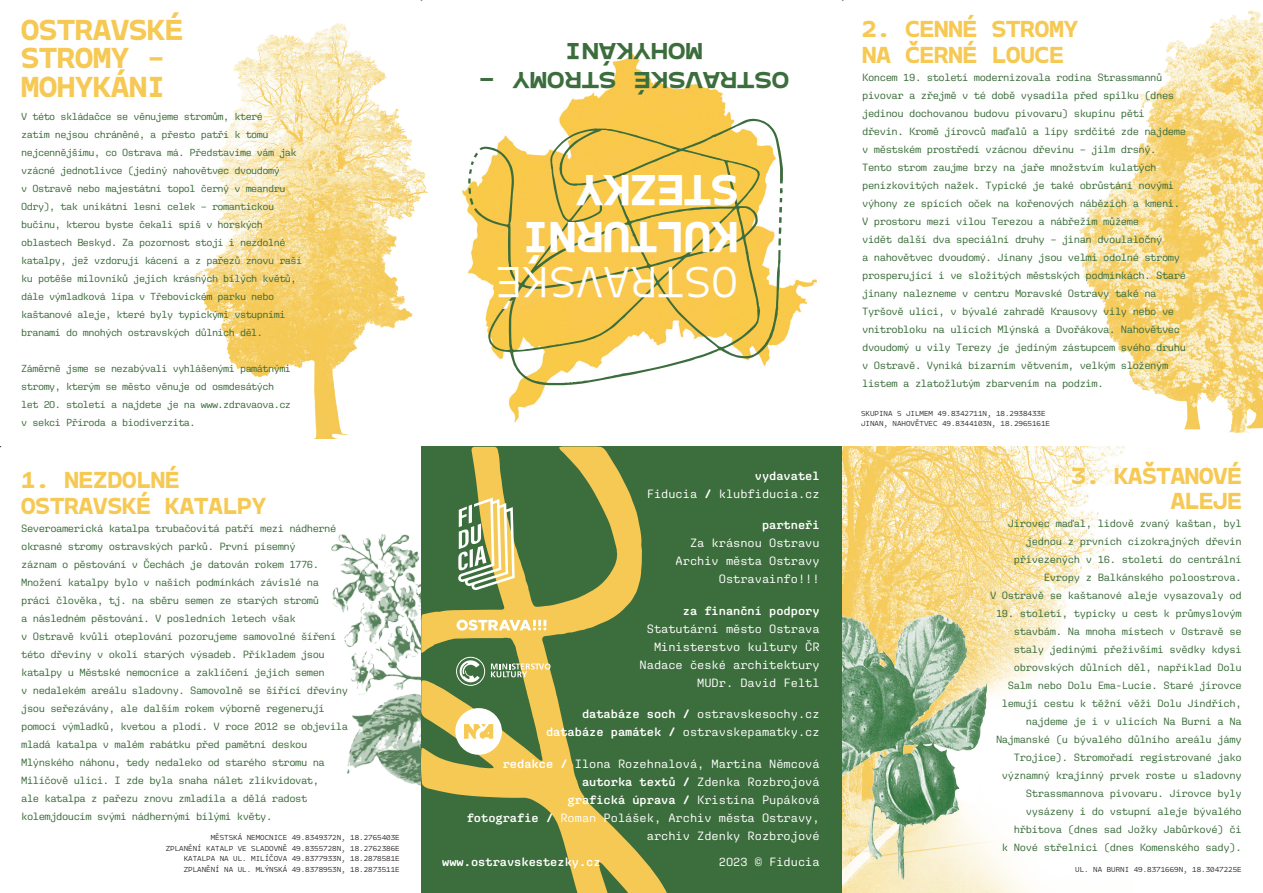
<style>
.page{position:relative;width:1263px;height:893px;background:#fff}
.page>*{position:absolute;margin:0;border:0;box-sizing:border-box;transform-origin:0 0}
.t1{font:700 45px/46.5px "Monotalic";color:#fff}
.t2{font:300 45px "Monotalic";color:#fff}
.t3{font:700 30px/28.5px "Monotalic";color:#f6c954}
.t4{font:700 24px/25.5px "Monotalic";color:#f6c954}
.t5{font:700 expanded 24px/28.8px "Monotalic";color:#3c6d3c;text-align:center}
.t6{font:12px/18px "Aglet Mono VF";color:#fff;text-align:right}
.t7{font:10.5px/18px "Aglet Mono VF";letter-spacing:-.04em;color:#3c6d3c}
.t8{font:10.2px/18px "Aglet Mono VF";letter-spacing:-.05em;color:#3c6d3c}
.t9{font:300 7.5px/10.5px "Monotalic";color:#231f20;text-align:right}
</style>
<div class="page">
<img style="left:194px;top:0;width:234px;height:438px">
<img style="left:842px;top:447px;width:263px;height:446px">
<img style="left:842px;top:602px;width:157px;height:282px">
<img style="left:1062px;top:10px;width:201px;height:514px">
<img style="left:331px;top:534px;width:90px;height:252px">
<img style="left:462px;top:53px;width:355px;height:369px">
<div style="left:421px;top:446px;width:421px;height:447px;background:#3c6d3c"></div>
<svg style="left:421px;top:446px;width:246px;height:447px"></svg>
<svg style="left:474px;top:118px;width:309px;height:267px;fill:#f9c94b"></svg>
<svg style="left:468px;top:153px;width:10px;height:52px"></svg>
<svg style="left:778px;top:188px;width:5px;height:57px"></svg>
<svg style="left:458px;top:497px;width:57px;height:93px"></svg>
<svg style="left:456px;top:620px;width:90px;height:11px"></svg>
<svg style="left:491px;top:663px;width:59px;height:14px"></svg>
<svg style="left:456px;top:657px;width:29px;height:29px"></svg>
<svg style="left:455px;top:708px;width:47px;height:47px;background:#e6e0bd"></svg>
<h2 class="t3" style="left:21px;top:17px;width:163px">OSTRAVSKÉ<br>STROMY –<br>MOHYKÁNI</h2>
<p class="t8" style="left:21px;top:107px;width:283px">V této skládačce se věnujeme stromům, které<br>zatím nejsou chráněné, a přesto patří k tomu nejcennějšímu, co Ostrava má. Představíme vám jak vzácné jednotlivce (jediný nahovětvec dvoudomý<br>v Ostravě nebo majestátní topol černý v meandru Odry), tak unikátní lesní celek – romantickou bučinu, kterou byste čekali spíš v horských oblastech Beskyd. Za pozornost stojí i nezdolné katalpy, jež vzdorují kácení a z pařezů znovu raší ku potěše milovníků jejich krásných bílých květů, dále výmladková lípa v Třebovickém parku nebo kaštanové aleje, které byly typickými vstupními branami do mnohých ostravských důlních děl.</p>
<p class="t8" style="left:21px;top:359px;width:271px">Záměrně jsme se nezabývali vyhlášenými památnými stromy, kterým se město věnuje od osmdesátých let 20. století a najdete je na www.zdravaova.cz v sekci Příroda a biodiverzita.</p>
<h3 class="t4" style="left:21px;top:468px;width:246px">1. NEZDOLNÉ<br>OSTRAVSKÉ KATALPY</h3>
<p class="t7" style="left:21px;top:519px;width:328px">Severoamerická katalpa trubačovitá patří mezi nádherné okrasné stromy ostravských parků. První písemný<br>záznam o pěstování v Čechách je datován rokem 1776.<br>Množení katalpy bylo v našich podmínkách závislé na práci člověka, tj. na sběru semen ze starých stromů<br>a následném pěstování. V posledních letech však<br>v Ostravě kvůli oteplování pozorujeme samovolné šíření této dřeviny v okolí starých výsadeb. Příkladem jsou katalpy u Městské nemocnice a zaklíčení jejich semen<br>v nedalekém areálu sladovny. Samovolně se šířící dřeviny jsou seřezávány, ale dalším rokem výborně regenerují pomocí výmladků, kvetou a plodí. V roce 2012 se objevila mladá katalpa v malém rabátku před pamětní deskou Mlýnského náhonu, tedy nedaleko od starého stromu na Milíčově ulici. I zde byla snaha nálet zlikvidovat,<br>ale katalpa z pařezu znovu zmladila a dělá radost kolemjdoucím svými nádhernými bílými květy.</p>
<p class="t9" style="left:166px;top:832px;width:236px">MĚSTSKÁ NEMOCNICE 49.8349372N, 18.2765403E<br>ZPLANĚNÍ KATALP VE SLADOVNĚ 49.8355728N, 18.2762386E KATALPA NA UL. MILÍČOVA 49.8377933N, 18.2878581E ZPLANĚNÍ NA UL. MLÝNSKÁ 49.8378953N, 18.2873511E</p>
<h3 class="t5" style="left:789px;top:93px;width:313px;rotate:-180deg">OSTRAVSKÉ STROMY –<br>MOHYKÁNI</h3>
<h1 class="t1" style="left:738px;top:259px;width:217px;rotate:-180deg">KULTURNÍ<br>STEZKY</h1>
<h1 class="t2" style="left:738px;top:313px;width:244px;rotate:-180deg">OSTRAVSKÉ</h1>
<p class="t6" style="left:647px;top:466px;width:174px">vydavatel<br>Fiducia / klubfiducia.cz</p>
<p class="t6" style="left:676px;top:516px;width:145px">partneři<br>Za krásnou Ostravu<br>Archiv města Ostravy<br>Ostravainfo!!!</p>
<p class="t6" style="left:640px;top:601px;width:181px">za finanční podpory<br>Statutární město Ostrava<br>Ministerstvo kultury ČR<br>Nadace české architektury<br>MUDr. David Feltl</p>
<p class="t6" style="left:546px;top:705px;width:275px">databáze soch / ostravskesochy.cz databáze památek / ostravskepamatky.cz</p>
<p class="t6" style="left:467px;top:754px;width:354px">redakce / Ilona Rozehnalová, Martina Němcová autorka textů / Zdenka Rozbrojová<br>grafická úprava / Kristína Pupáková<br>fotografie / Roman Polášek, Archiv města Ostravy, archiv Zdenky Rozbrojové</p>
<p class="t6" style="left:442px;top:853px;width:160px">www.ostravskestezky.cz</p>
<p class="t6" style="left:719px;top:853px;width:102px">2023 © Fiducia</p>
<h3 class="t4" style="left:862px;top:17px;width:217px">2. CENNÉ STROMY<br>NA ČERNÉ LOUCE</h3>
<p class="t7" style="left:862px;top:68px;width:325px">Koncem 19. století modernizovala rodina Strassmannů pivovar a zřejmě v té době vysadila před spilku (dnes jedinou dochovanou budovu pivovaru) skupinu pěti dřevin. Kromě jírovců maďalů a lípy srdčité zde najdeme v městském prostředí vzácnou dřevinu – jilm drsný.<br>Tento strom zaujme brzy na jaře množstvím kulatých penízkovitých nažek. Typické je také obrůstání novými výhony ze spících oček na kořenových nábězích a kmeni.<br>V prostoru mezi vilou Terezou a nábřežím můžeme<br>vidět další dva speciální druhy – jinan dvoulaločný<br>a nahovětvec dvoudomý. Jinany jsou velmi odolné stromy prosperující i ve složitých městských podmínkách. Staré jinany nalezneme v centru Moravské Ostravy také na Tyršově ulici, v bývalé zahradě Krausovy vily nebo ve vnitrobloku na ulicích Mlýnská a Dvořákova. Nahovětvec dvoudomý u vily Terezy je jediným zástupcem svého druhu v Ostravě. Vyniká bizarním větvením, velkým složeným listem a zlatožlutým zbarvením na podzim.</p>
<p class="t9" style="left:861px;top:408px;width:191px;text-align:left">SKUPINA S JILMEM 49.8342711N, 18.2938433E<br>JINAN, NAHOVĚTVEC 49.8344103N, 18.2965161E</p>
<h3 class="t4" style="left:1071px;top:464px;width:172px;text-align:right">3. KAŠTANOVÉ<br>ALEJE</h3>
<p class="t7" style="left:990px;top:515px;width:253px;text-align:right">Jírovec maďal, lidově zvaný kaštan, byl jednou z prvních cizokrajných dřevin přivezených v 16. století do centrální Evropy z Balkánského poloostrova.<br>V Ostravě se kaštanové aleje vysazovaly od</p>
<p class="t7" style="left:996px;top:605px;width:247px;text-align:right">19. století, typicky u cest k průmyslovým stavbám. Na mnoha místech v Ostravě se staly jedinými přeživšími svědky kdysi obrovských důlních děl, například Dolu Salm nebo Dolu Ema-Lucie. Staré jírovce lemují cestu k těžní věži Dolu Jindřich, najdeme je i v ulicích Na Burni a Na Najmanské (u bývalého důlního areálu jámy Trojice). Stromořadí registrované jako významný krajinný prvek roste u sladovny Strassmannova pivovaru. Jírovce byly vysázeny i do vstupní aleje bývalého hřbitova (dnes sad Jožky Jabůrkové) či<br>k Nové střelnici (dnes Komenského sady).</p>
<p class="t9" style="left:1075px;top:864px;width:168px">UL. NA BURNI 49.8371669N, 18.3047225E</p>
</div>
